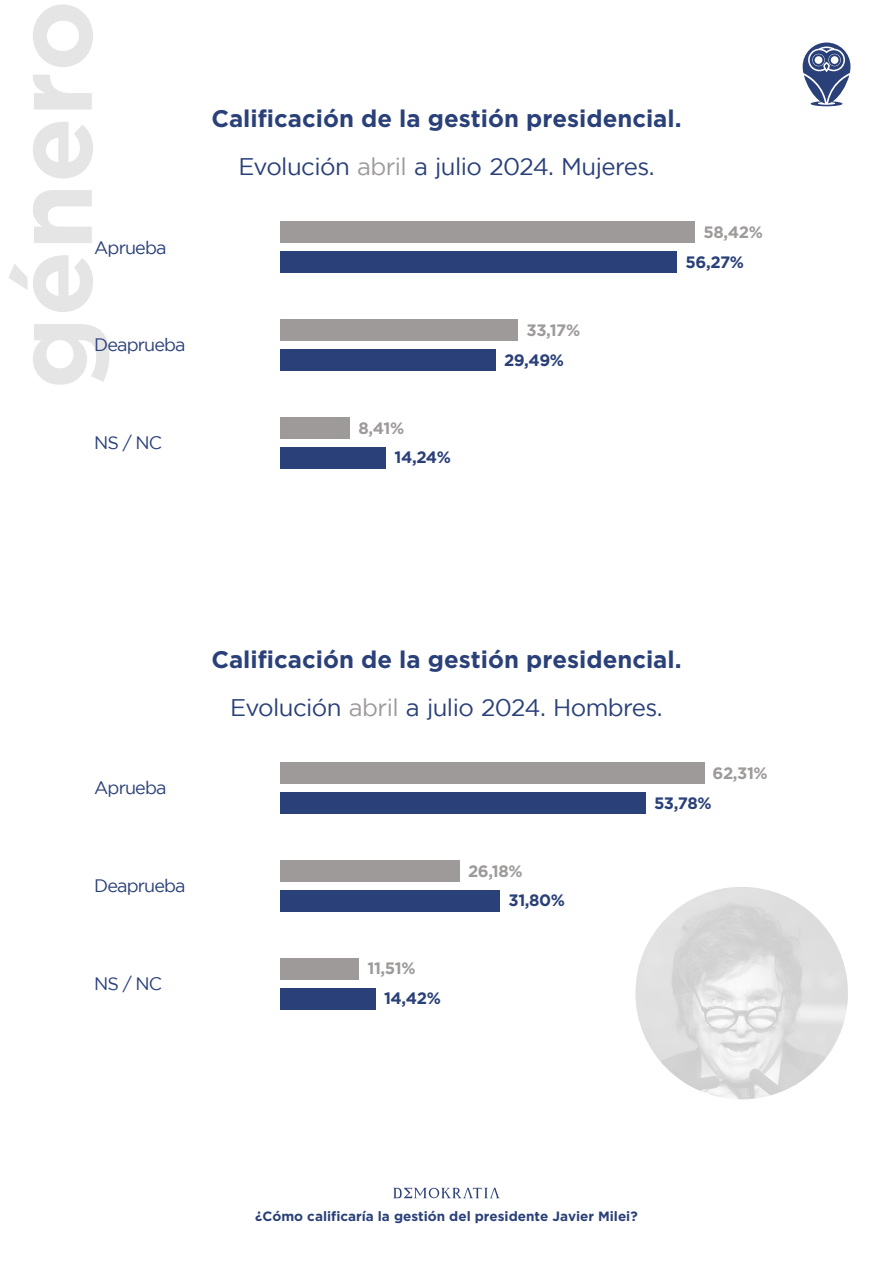
<style>
.page{position:relative;width:893px;height:1263px;background:#fff}
.page>*{position:absolute;margin:0;border:0;box-sizing:border-box;transform-origin:0 0}
.t1{font:700 108px "Gotham";color:#e6e5e5}
.t2{font:700 24px/48.6px "Gotham";color:#2a4079;text-align:center}
.t3{font:18px "Gotham";letter-spacing:-.05em;color:#2a4079}
.t4{font:700 16.5px "Gotham";letter-spacing:-.025em;color:#2a4079}
.t5{font:700 16.5px "Gotham";letter-spacing:-.025em;color:#9e9a9a}
.t6{font:700 13.5px "Gotham";color:#2a4079}
.s1{font-weight:400}
.s2{font-weight:400;color:#9e9a9a}
</style>
<div class="page">
<svg style="left:803px;top:43px;width:47px;height:63px"></svg>
<div style="left:280px;top:222px;width:415px;height:21px;background:#9e9a9a"></div>
<div style="left:280px;top:252px;width:397px;height:21px;background:#2a4079"></div>
<div style="left:280px;top:320px;width:238px;height:21px;background:#9e9a9a"></div>
<div style="left:280px;top:349px;width:216px;height:22px;background:#2a4079"></div>
<div style="left:280px;top:417px;width:70px;height:22px;background:#9e9a9a"></div>
<div style="left:280px;top:447px;width:106px;height:21px;background:#2a4079"></div>
<div style="left:280px;top:763px;width:424px;height:21px;background:#9e9a9a"></div>
<div style="left:280px;top:792px;width:366px;height:22px;background:#2a4079"></div>
<div style="left:280px;top:860px;width:180px;height:22px;background:#9e9a9a"></div>
<div style="left:280px;top:890px;width:220px;height:21px;background:#2a4079"></div>
<div style="left:280px;top:958px;width:79px;height:21px;background:#9e9a9a"></div>
<div style="left:280px;top:988px;width:96px;height:21px;background:#2a4079"></div>
<img style="left:635px;top:887px;width:213px;height:212px;border-radius:105px">
<svg style="left:393px;top:1188px;width:107px;height:10px"></svg>
<h1 class="t1" style="left:-9px;top:389px;width:391px;rotate:-90deg">género</h1>
<p class="t3" style="left:94px;top:237px;width:74px">Aprueba</p>
<p class="t3" style="left:94px;top:335px;width:93px">Deaprueba</p>
<p class="t3" style="left:94px;top:433px;width:69px">NS / NC</p>
<p class="t2" style="left:211px;top:93px;width:472px">Calificación de la gestión presidencial.<br><span class="s1">Evolución</span> <span class="s2">abril</span> <span class="s1">a julio 2024. Mujeres.</span></p>
<p class="t5" style="left:704px;top:223px;width:61px">58,42%</p>
<p class="t5" style="left:359px;top:418px;width:47px">8,41%</p>
<p class="t4" style="left:395px;top:448px;width:58px">14,24%</p>
<p class="t5" style="left:527px;top:320px;width:55px">33,17%</p>
<p class="t4" style="left:504px;top:350px;width:62px">29,49%</p>
<p class="t4" style="left:686px;top:252px;width:60px">56,27%</p>
<p class="t3" style="left:94px;top:778px;width:74px">Aprueba</p>
<p class="t3" style="left:94px;top:876px;width:93px">Deaprueba</p>
<p class="t3" style="left:94px;top:973px;width:69px">NS / NC</p>
<p class="t2" style="left:211px;top:634px;width:472px">Calificación de la gestión presidencial.<br><span class="s1">Evolución</span> <span class="s2">abril</span> <span class="s1">a julio 2024. Hombres.</span></p>
<p class="t5" style="left:713px;top:763px;width:57px">62,31%</p>
<p class="t5" style="left:368px;top:959px;width:50px">11,51%</p>
<p class="t4" style="left:384px;top:989px;width:58px">14,42%</p>
<p class="t5" style="left:468px;top:861px;width:56px">26,18%</p>
<p class="t4" style="left:509px;top:891px;width:58px">31,80%</p>
<p class="t4" style="left:654px;top:793px;width:59px">53,78%</p>
<p class="t6" style="left:255px;top:1208px;width:384px">¿Cómo calificaría la gestión del presidente Javier Milei?</p>
</div>
